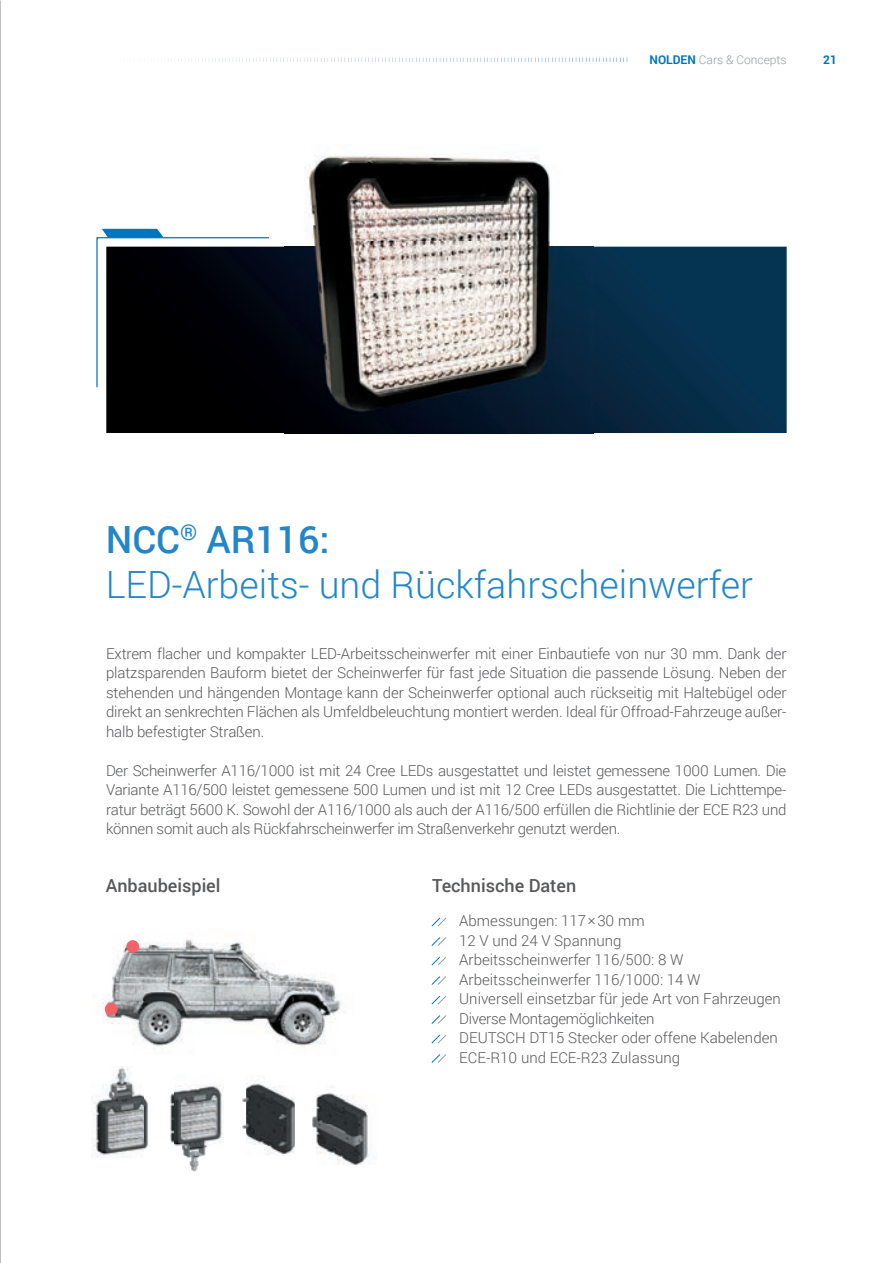
<style>
.page{position:relative;width:893px;height:1263px;background:#fff}
.page>*{position:absolute;margin:0;border:0;box-sizing:border-box;transform-origin:0 0}
.t1{font:300 37.5px/45px "Roboto";color:#2486c8}
.t2{font:500 18px "Roboto";color:#57585a}
.t3{font:300 15px/19.5px "Roboto";color:#57585a;text-align:justify}
.t4{font:300 12px "Roboto";color:#959ca1}
.t5{font:700 12px "Roboto";color:#0075bf}
.s1{font-weight:700;color:#0075bf}
.s2{font-weight:500}
</style>
<div class="page">
<svg style="left:106px;top:247px;width:681px;height:186px"></svg>
<svg style="left:96px;top:229px;width:174px;height:159px"></svg>
<svg style="left:431px;top:917px;width:16px;height:10px"></svg>
<svg style="left:431px;top:937px;width:16px;height:9px"></svg>
<svg style="left:431px;top:956px;width:16px;height:10px"></svg>
<svg style="left:431px;top:976px;width:16px;height:9px"></svg>
<svg style="left:431px;top:995px;width:16px;height:10px"></svg>
<svg style="left:431px;top:1015px;width:16px;height:9px"></svg>
<svg style="left:431px;top:1034px;width:16px;height:10px"></svg>
<svg style="left:431px;top:1054px;width:16px;height:9px"></svg>
<img style="left:102px;top:939px;width:243px;height:110px">
<div style="left:126px;top:940px;width:13px;height:13px;background:#f16366;border-radius:50%"></div>
<div style="left:105px;top:1003px;width:13px;height:12px;background:#f16366;border-radius:50%"></div>
<img style="left:284px;top:154px;width:309px;height:280px">
<img style="left:91px;top:1066px;width:54px;height:72px">
<img style="left:91px;top:1138px;width:54px;height:20px">
<img style="left:173px;top:1084px;width:51px;height:63px">
<img style="left:181px;top:1147px;width:26px;height:25px">
<img style="left:145px;top:1093px;width:28px;height:56px">
<img style="left:316px;top:1087px;width:52px;height:37px">
<img style="left:316px;top:1124px;width:53px;height:41px">
<img style="left:246px;top:1078px;width:49px;height:36px">
<img style="left:246px;top:1114px;width:49px;height:41px">
<img style="left:242px;top:1098px;width:4px;height:31px">
<img style="left:312px;top:1116px;width:4px;height:12px">
<svg style="left:164px;top:57px;width:463px;height:5px"></svg>
<p class="t4" style="left:649px;top:51px;width:139px"><span class="s1">NOLDEN</span> Cars &amp; Concepts</p>
<p class="t5" style="left:823px;top:51px;width:15px">21</p>
<h1 class="t1" style="left:106px;top:516px;width:649px"><span class="s2">NCC</span><sup>®</sup> <span class="s2">AR116:<br></span>LED-Arbeits- und Rückfahrscheinwerfer</h1>
<p class="t3" style="left:106px;top:643px;width:682px">Extrem flacher und kompakter LED-Arbeitsscheinwerfer mit einer Einbautiefe von nur 30 mm. Dank der platzsparenden Bauform bietet der Scheinwerfer für fast jede Situation die passende Lösung. Neben der stehenden und hängenden Montage kann der Scheinwerfer optional auch rückseitig mit Haltebügel oder direkt an senkrechten Flächen als Umfeldbeleuchtung montiert werden. Ideal für Offroad-Fahrzeuge außer&shy;halb befestigter Straßen.</p>
<p class="t3" style="left:106px;top:760px;width:682px">Der Scheinwerfer A116/1000 ist mit 24 Cree LEDs ausgestattet und leistet gemessene 1000 Lumen. Die Variante A116/500 leistet gemessene 500 Lumen und ist mit 12 Cree LEDs ausgestattet. Die Lichttempe&shy;ratur beträgt 5600 K. Sowohl der A116/1000 als auch der A116/500 erfüllen die Richtlinie der ECE R23 und können somit auch als Rückfahrscheinwerfer im Straßenverkehr genutzt werden.</p>
<p class="t2" style="left:106px;top:873px;width:116px">Anbaubeispiel</p>
<p class="t2" style="left:432px;top:873px;width:146px">Technische Daten</p>
<p class="t3" style="left:459px;top:911px;width:323px;text-align:left">Abmessungen: 117×30 mm<br>12 V und 24 V Spannung<br>Arbeitsscheinwerfer 116/500: 8 W Arbeitsscheinwerfer 116/1000: 14 W<br>Universell einsetzbar für jede Art von Fahrzeugen Diverse Montagemöglichkeiten<br>DEUTSCH DT15 Stecker oder offene Kabelenden ECE-R10 und ECE-R23 Zulassung</p>
</div>
